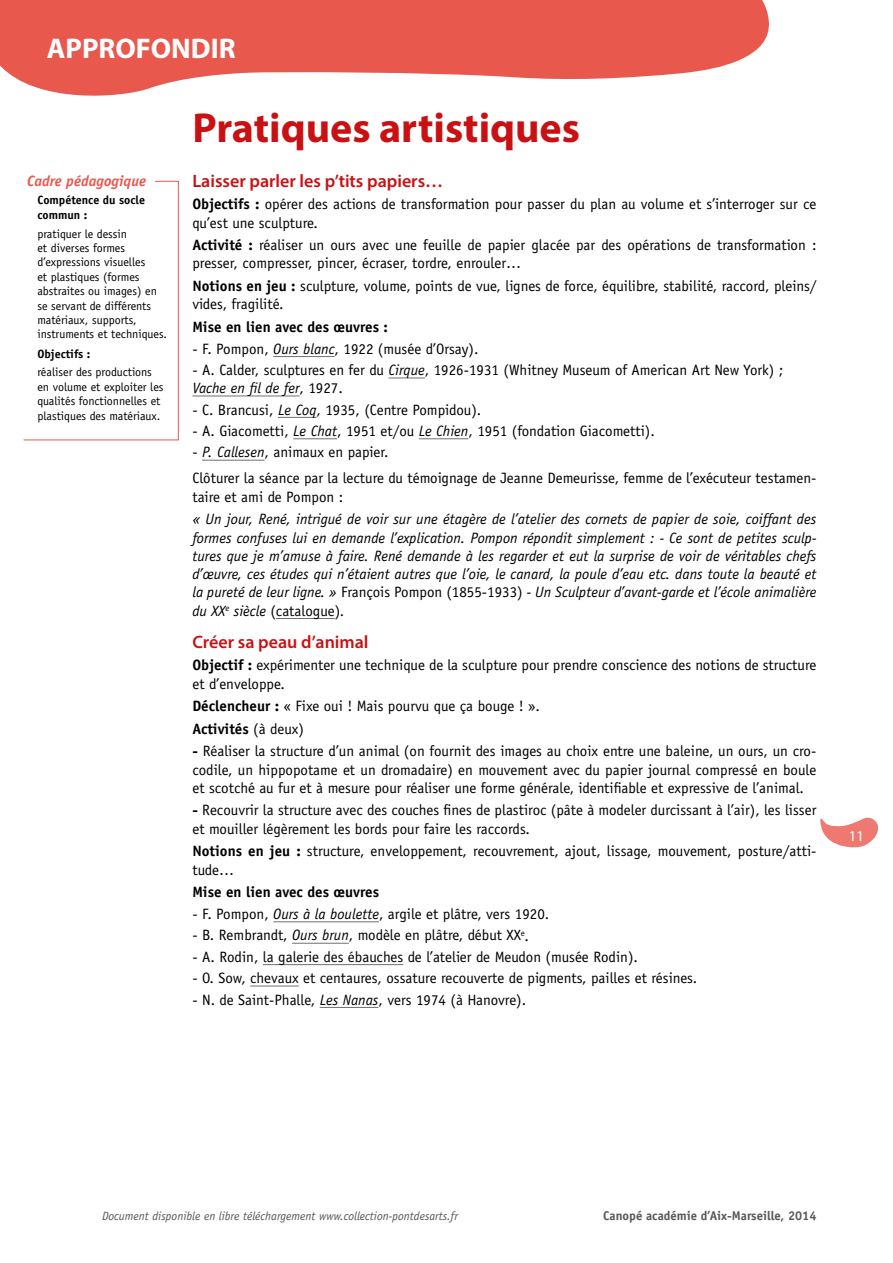
<style>
.page{position:relative;width:893px;height:1263px;background:#fff}
.page>*{position:absolute;margin:0;border:0;box-sizing:border-box;transform-origin:0 0}
.t1{font:700 42px "Myriad Pro";color:#c91113}
.t2{font:700 28.5px "Myriad Pro";color:#fff}
.t3{font:600 18px "Myriad Pro";color:#c91113}
.t4{font:15px/18.3px "Officina Sans Std";color:#000}
.t5{font:italic 15px/18.3px "Officina Sans Std";color:#000;text-align:justify}
.t6{font:700 15px "Officina Sans Std";color:#000}
.t7{font:italic 700 15px "Officina Sans Std";color:#e8584d}
.t8{font:15px "Myriad Pro";color:#fff}
.t9{font:700 12.75px "Officina Sans Std";color:#575756}
.t10{font:12px/14.4px "Officina Sans Std";color:#000}
.t11{font:italic 12px "Officina Sans Std";color:#575756}
.t12{font:700 12px/15px "Officina Sans Std";color:#000}
.s1{font-weight:700}
.s2{font-style:italic}
.s3{font-style:normal}
</style>
<div class="page">
<svg style="left:820px;top:817px;width:59px;height:31px"></svg>
<svg style="left:0;top:0;width:769px;height:96px;fill:#e8584d"></svg>
<svg style="left:23px;top:181px;width:156px;height:260px"></svg>
<hr style="left:273px;top:356px;width:62px;height:1px;background:#706f6f">
<hr style="left:389px;top:378px;width:36px;height:1px;background:#706f6f">
<hr style="left:192px;top:396px;width:108px;height:1px;background:#706f6f">
<hr style="left:278px;top:417px;width:39px;height:1px;background:#706f6f">
<hr style="left:293px;top:438px;width:44px;height:1px;background:#706f6f">
<hr style="left:419px;top:438px;width:49px;height:1px;background:#706f6f">
<hr style="left:202px;top:460px;width:63px;height:1px;background:#706f6f">
<hr style="left:276px;top:618px;width:59px;height:1px;background:#706f6f">
<hr style="left:273px;top:921px;width:106px;height:1px;background:#706f6f">
<hr style="left:292px;top:943px;width:57px;height:1px;background:#706f6f">
<hr style="left:263px;top:964px;width:140px;height:1px;background:#706f6f">
<hr style="left:250px;top:986px;width:49px;height:1px;background:#706f6f">
<hr style="left:320px;top:1007px;width:59px;height:1px;background:#706f6f">
<div style="left:23px;top:175px;width:132px;height:12px;background:#fff"></div>
<h2 class="t2" style="left:47px;top:30px;width:191px">APPROFONDIR</h2>
<p class="t7" style="left:27px;top:172px;width:120px">Cadre pédagogique</p>
<p class="t12" style="left:37px;top:192px;width:109px">Compétence du socle commun :</p>
<p class="t10" style="left:37px;top:226px;width:131px">pratiquer le dessin<br>et diverses formes d’expressions visuelles<br>et plastiques (formes abstraites ou images) en se servant de différents matériaux, supports, instruments et techniques.</p>
<p class="t12" style="left:37px;top:346px;width:55px">Objectifs :</p>
<p class="t10" style="left:37px;top:365px;width:128px">réaliser des productions en volume et exploiter les qualités fonctionnelles et plastiques des matériaux.</p>
<h1 class="t1" style="left:192px;top:101px;width:389px">Pratiques artistiques</h1>
<p class="t3" style="left:192px;top:169px;width:252px">Laisser parler les p’tits papiers…</p>
<p class="t4" style="left:192px;top:195px;width:625px"><span class="s1">Objectifs :</span> opérer des actions de transformation pour passer du plan au volume et s’interroger sur ce qu’est une sculpture.</p>
<p class="t4" style="left:192px;top:236px;width:625px"><span class="s1">Activité :</span> réaliser un ours avec une feuille de papier glacée par des opérations de transformation : presser, compresser, pincer, écraser, tordre, enrouler…</p>
<p class="t4" style="left:192px;top:277px;width:626px"><span class="s1">Notions en jeu :</span> sculpture, volume, points de vue, lignes de force, équilibre, stabilité, raccord, pleins/ vides, fragilité.</p>
<p class="t6" style="left:192px;top:317px;width:197px">Mise en lien avec des œuvres :</p>
<p class="t4" style="left:192px;top:340px;width:288px">- F. Pompon, <span class="s2">Ours blanc</span>, 1922 (musée d’Orsay).</p>
<p class="t4" style="left:192px;top:361px;width:592px">- A. Calder, sculptures en fer du <span class="s2">Cirque</span>, 1926-1931 (Whitney Museum of American Art New York) ;<br><span class="s2">Vache en fil de fer</span>, 1927.</p>
<p class="t4" style="left:192px;top:400px;width:290px">- C. Brancusi, <span class="s2">Le Coq</span>, 1935, (Centre Pompidou).</p>
<p class="t4" style="left:192px;top:422px;width:464px">- A. Giacometti, <span class="s2">Le Chat</span>, 1951 et/ou <span class="s2">Le Chien</span>, 1951 (fondation Giacometti).</p>
<p class="t4" style="left:192px;top:439px;width:626px;line-height:26px">- <span class="s2">P. Callesen</span>, animaux en papier.<br>Clôturer la séance par la lecture du témoignage de Jeanne Demeurisse, femme de l’exécuteur testamen-</p>
<p class="t4" style="left:192px;top:487px;width:152px">taire et ami de Pompon :</p>
<p class="t5" style="left:192px;top:510px;width:626px">« Un jour, René, intrigué de voir sur une étagère de l’atelier des cornets de papier de soie, coiffant des formes confuses lui en demande l’explication. Pompon répondit simplement : - Ce sont de petites sculp&shy;tures que je m’amuse à faire. René demande à les regarder et eut la surprise de voir de véritables chefs d’œuvre, ces études qui n’étaient autres que l’oie, le canard, la poule d’eau etc. dans toute la beauté et la pureté de leur ligne. » <span class="s3">François Pompon (1855-1933)</span> - Un Sculpteur d’avant-garde et l’école animalière du XX<sup>e</sup> siècle <span class="s3">(catalogue)</span>.</p>
<p class="t3" style="left:192px;top:630px;width:178px">Créer sa peau d’animal</p>
<p class="t4" style="left:192px;top:656px;width:625px"><span class="s1">Objectif :</span> expérimenter une technique de la sculpture pour prendre conscience des notions de structure et d’enveloppe.</p>
<p class="t4" style="left:192px;top:695px;width:349px;line-height:22.5px"><span class="s1">Déclencheur :</span> « Fixe oui ! Mais pourvu que ça bouge ! ».<br><span class="s1">Activités</span> (à deux)</p>
<p class="t4" style="left:192px;top:742px;width:625px;text-align:justify"><span class="s1">-</span> Réaliser la structure d’un animal (on fournit des images au choix entre une baleine, un ours, un cro&shy;codile, un hippopotame et un dromadaire) en mouvement avec du papier journal compressé en boule et scotché au fur et à mesure pour réaliser une forme générale, identifiable et expressive de l’animal.</p>
<p class="t4" style="left:192px;top:801px;width:625px"><span class="s1">-</span> Recouvrir la structure avec des couches fines de plastiroc (pâte à modeler durcissant à l’air), les lisser et mouiller légèrement les bords pour faire les raccords.</p>
<p class="t4" style="left:192px;top:842px;width:626px"><span class="s1">Notions en jeu :</span> structure, enveloppement, recouvrement, ajout, lissage, mouvement, posture/atti&shy;tude…</p>
<p class="t6" style="left:192px;top:882px;width:188px">Mise en lien avec des œuvres</p>
<p class="t4" style="left:192px;top:905px;width:358px">- F. Pompon, <span class="s2">Ours à la boulette</span>, argile et plâtre, vers 1920.</p>
<p class="t4" style="left:192px;top:926px;width:338px">- B. Rembrandt, <span class="s2">Ours brun</span>, modèle en plâtre, début XX<sup>e</sup>.</p>
<p class="t4" style="left:192px;top:948px;width:447px">- A. Rodin, la galerie des ébauches de l’atelier de Meudon (musée Rodin).</p>
<p class="t4" style="left:192px;top:969px;width:506px">- O. Sow, chevaux et centaures, ossature recouverte de pigments, pailles et résines.</p>
<p class="t4" style="left:192px;top:990px;width:335px">- N. de Saint-Phalle, <span class="s2">Les Nanas</span>, vers 1974 (à Hanovre).</p>
<p class="t8" style="left:849px;top:827px;width:17px">11</p>
<p class="t11" style="left:102px;top:1208px;width:357px">Document disponible en libre téléchargement www.collection-pontdesarts.fr</p>
<p class="t9" style="left:603px;top:1208px;width:215px">Canopé académie d’Aix-Marseille, 2014</p>
</div>
